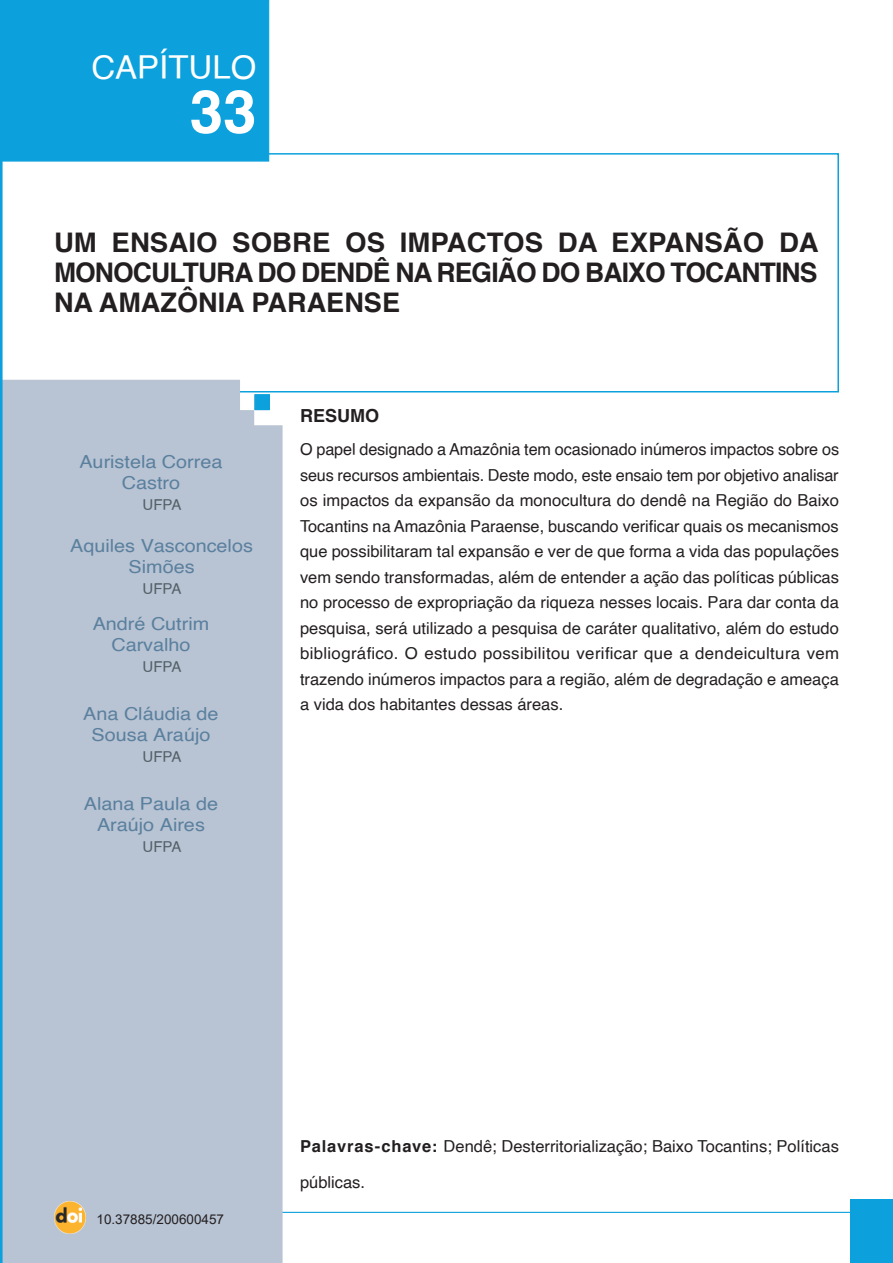
<style>
.page{position:relative;width:893px;height:1263px;background:#fff}
.page>*{position:absolute;margin:0;border:0;box-sizing:border-box;transform-origin:0 0}
.Capítulo{font:700 60px "Helvetica";color:#fff}
.Capítulo-2{font:33px "Helvetica";color:#fff}
.Capitulo_Título{font:700 27px/30px "Helvetica";letter-spacing:-.035em;color:#231f20;text-align:justify}
.Autor{font:18px/21px "Helvetica";color:#5a809e;text-align:center;scale:1.1 1}
.Instituição{font:18px/21px "Helvetica";color:#5a809e;text-align:center;scale:1.1 1}
.Resumo{font:700 18px "Helvetica";color:#231f20}
.Resumo_Texto{font:16.5px/25.5px "Helvetica";color:#231f20;text-align:justify}
.Palavras_Chave{font:16.5px/36px "Helvetica";color:#231f20}
.Instituição-2{font:15px "Helvetica";color:#516166}
.DOI{font:13.5px "Arial";color:#231f20}
.s1{font-weight:700}
</style>
<div class="page">
<hr style="left:105px;top:1212px;width:788px;height:1px;background:#0ca1dc">
<div style="left:0;top:153px;width:839px;height:239px;border:2px solid #0ca1dc"></div>
<div style="left:0;top:0;width:269px;height:162px;background:#0ca1dc;border:1px solid #0ca1dc"></div>
<div style="left:850px;top:1199px;width:43px;height:64px;background:#0ca1dc"></div>
<div style="left:3px;top:380px;width:280px;height:883px;background:#b8c3d3"></div>
<div style="left:254px;top:394px;width:16px;height:16px;background:#0ca1dc;border:2px solid #0ca1dc"></div>
<img style="left:54px;top:1201px;width:32px;height:32px">
<hr style="left:0;top:2px;width:3px;height:1261px;background:#0ca1dc">
<p class="Capítulo-2" style="left:91px;top:42px;width:167px">CAPÍTULO</p>
<p class="Capítulo" style="left:190px;top:63px;width:68px">33</p>
<p class="Capitulo_Título" style="left:54px;top:228px;width:766px">UM ENSAIO SOBRE OS IMPACTOS DA EXPANSÃO DA MONOCULTURA DO DENDÊ NA REGIÃO DO BAIXO TOCANTINS NA AMAZÔNIA PARAENSE</p>
<p class="Autor" style="left:79px;top:452px;width:132px">Auristela Correa<br>Castro</p>
<p class="Instituição-2" style="left:143px;top:493px;width:40px">UFPA</p>
<p class="Instituição" style="left:70px;top:536px;width:168px">Aquiles Vasconcelos<br>Simões</p>
<p class="Instituição-2" style="left:143px;top:577px;width:40px">UFPA</p>
<p class="Autor" style="left:93px;top:614px;width:108px">André Cutrim<br>Carvalho</p>
<p class="Instituição-2" style="left:143px;top:655px;width:40px">UFPA</p>
<p class="Autor" style="left:83px;top:704px;width:125px">Ana Cláudia de<br>Sousa Araújo</p>
<p class="Instituição-2" style="left:143px;top:745px;width:40px">UFPA</p>
<p class="Autor" style="left:84px;top:794px;width:124px">Alana Paula de<br>Araújo Aires</p>
<p class="Instituição-2" style="left:143px;top:835px;width:40px">UFPA</p>
<p class="Resumo" style="left:300px;top:401px;width:81px">RESUMO</p>
<p class="Resumo_Texto" style="left:300px;top:437px;width:541px">O papel designado a Amazônia tem ocasionado inúmeros impactos sobre os seus recursos ambientais. Deste modo, este ensaio tem por objetivo analisar os impactos da expansão da monocultura do dendê na Região do Baixo Tocantins na Amazônia Paraense, buscando verificar quais os mecanismos que possibilitaram tal expansão e ver de que forma a vida das populações vem sendo transformadas, além de entender a ação das políticas públicas no processo de expropriação da riqueza nesses locais. Para dar conta da pesquisa, será utilizado a pesquisa de caráter qualitativo, além do estudo bibliográfico. O estudo possibilitou verificar que a dendeicultura vem trazendo inúmeros impactos para a região, além de degradação e ameaça a vida dos habitantes dessas áreas.</p>
<p class="DOI" style="left:97px;top:1210px;width:129px">10.37885/200600457</p>
<p class="Palavras_Chave" style="left:300px;top:1129px;width:540px"><span class="s1">Palavras-chave:</span> Dendê; Desterritorialização; Baixo Tocantins; Políticas públicas.</p>
</div>
